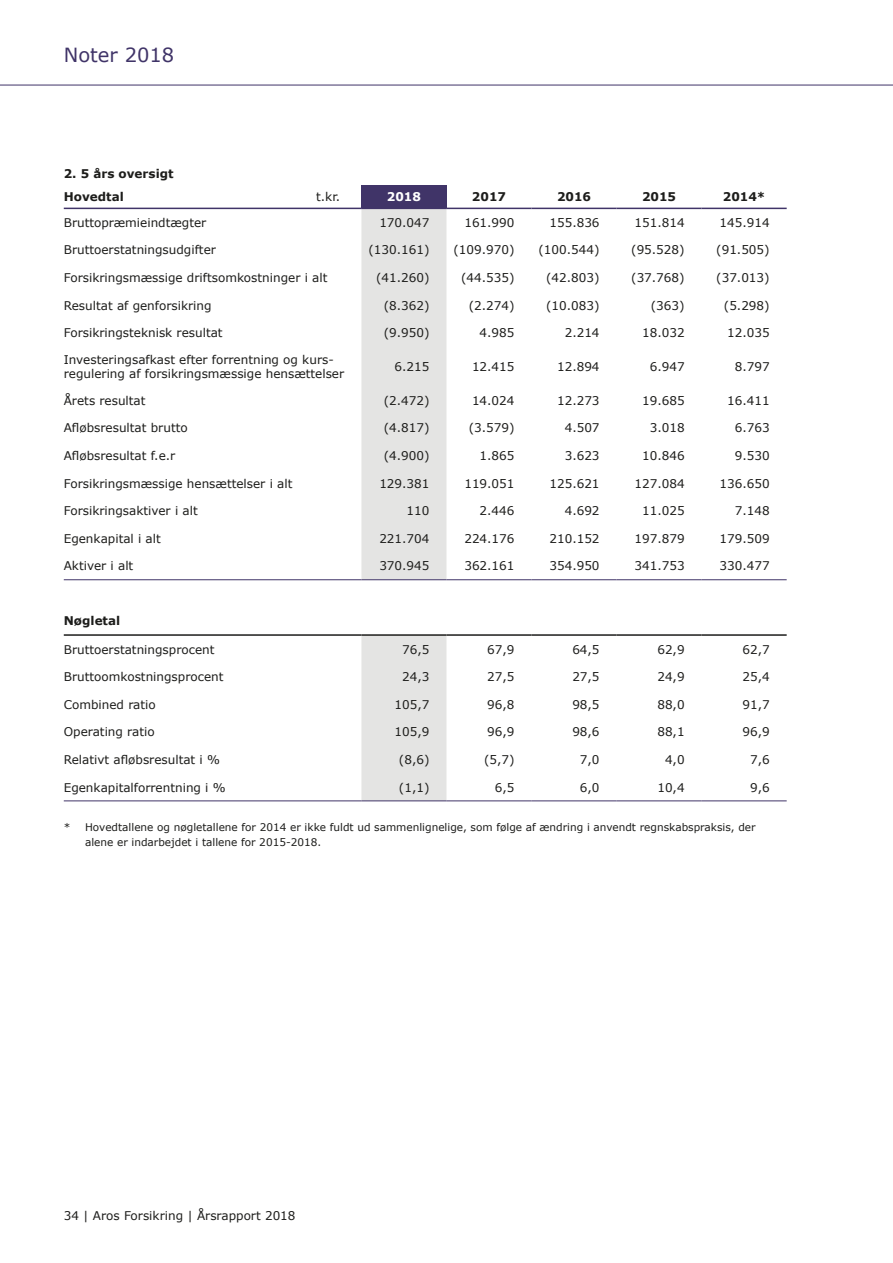
<style>
.page{position:relative;width:893px;height:1263px;background:#fff}
.page>*{position:absolute;margin:0;border:0;box-sizing:border-box;transform-origin:0 0}
.t1{font:19.5px "Verdana";color:#403468}
.t2{font:12px/13.5px "Verdana";color:#1d1d1b}
.t3{font:700 12px/23px "Verdana";color:#1d1d1b}
.t4{font:700 12px "Verdana";color:#fff}
.t5{font:10.5px/15px "Verdana";color:#1d1d1b}
</style>
<div class="page">
<div style="left:361px;top:185px;width:85px;height:23px;background:#403468"></div>
<svg style="left:361px;top:209px;width:85px;height:592px;background:#e6e6e5"></svg>
<hr style="left:64px;top:208px;width:297px;height:1px;background:#403468">
<hr style="left:361px;top:208px;width:85px;height:1px;background:#403468">
<hr style="left:446px;top:208px;width:85px;height:1px;background:#403468">
<hr style="left:531px;top:208px;width:86px;height:1px;background:#403468">
<hr style="left:617px;top:208px;width:85px;height:1px;background:#403468">
<hr style="left:702px;top:208px;width:85px;height:1px;background:#403468">
<hr style="left:64px;top:634px;width:297px;height:2px;background:#1d1d1b">
<hr style="left:361px;top:634px;width:85px;height:2px;background:#1d1d1b">
<hr style="left:446px;top:634px;width:85px;height:2px;background:#1d1d1b">
<hr style="left:531px;top:634px;width:86px;height:2px;background:#1d1d1b">
<hr style="left:617px;top:634px;width:85px;height:2px;background:#1d1d1b">
<hr style="left:702px;top:634px;width:85px;height:2px;background:#1d1d1b">
<hr style="left:64px;top:579px;width:297px;height:1px;background:#403468">
<hr style="left:361px;top:579px;width:85px;height:1px;background:#403468">
<hr style="left:446px;top:579px;width:85px;height:1px;background:#403468">
<hr style="left:531px;top:579px;width:86px;height:1px;background:#403468">
<hr style="left:617px;top:579px;width:85px;height:1px;background:#403468">
<hr style="left:702px;top:579px;width:85px;height:1px;background:#403468">
<hr style="left:64px;top:801px;width:297px;height:1px;background:#403468">
<hr style="left:361px;top:801px;width:85px;height:1px;background:#403468">
<hr style="left:446px;top:801px;width:85px;height:1px;background:#403468">
<hr style="left:531px;top:801px;width:86px;height:1px;background:#403468">
<hr style="left:617px;top:801px;width:85px;height:1px;background:#403468">
<hr style="left:702px;top:801px;width:85px;height:1px;background:#403468">
<hr style="left:0;top:85px;width:893px;height:1px;background:#403468">
<h1 class="t1" style="left:64px;top:43px;width:112px">Noter 2018</h1>
<p class="t3" style="left:64px;top:162px;width:111px">2. 5 års oversigt<br>Hovedtal</p>
<p class="t2" style="left:316px;top:190px;width:25px">t.kr.</p>
<p class="t4" style="left:387px;top:189px;width:36px">2018</p>
<p class="t3" style="left:472px;top:185px;width:36px">2017</p>
<p class="t3" style="left:557px;top:185px;width:36px">2016</p>
<p class="t3" style="left:642px;top:185px;width:36px">2015</p>
<p class="t3" style="left:723px;top:185px;width:44px">2014*</p>
<p class="t2" style="left:64px;top:216px;width:144px">Bruttopræmieindtægter</p>
<p class="t2" style="left:379px;top:216px;width:52px">170.047</p>
<p class="t2" style="left:464px;top:216px;width:52px">161.990</p>
<p class="t2" style="left:549px;top:216px;width:52px">155.836</p>
<p class="t2" style="left:634px;top:216px;width:52px">151.814</p>
<p class="t2" style="left:719px;top:216px;width:52px">145.914</p>
<p class="t2" style="left:64px;top:243px;width:154px">Bruttoerstatningsudgifter</p>
<p class="t2" style="left:368px;top:243px;width:63px">(130.161)</p>
<p class="t2" style="left:453px;top:243px;width:63px">(109.970)</p>
<p class="t2" style="left:538px;top:243px;width:63px">(100.544)</p>
<p class="t2" style="left:631px;top:243px;width:55px">(95.528)</p>
<p class="t2" style="left:716px;top:243px;width:55px">(91.505)</p>
<p class="t2" style="left:64px;top:271px;width:265px">Forsikringsmæssige driftsomkostninger i alt</p>
<p class="t2" style="left:376px;top:271px;width:55px">(41.260)</p>
<p class="t2" style="left:461px;top:271px;width:55px">(44.535)</p>
<p class="t2" style="left:546px;top:271px;width:55px">(42.803)</p>
<p class="t2" style="left:631px;top:271px;width:55px">(37.768)</p>
<p class="t2" style="left:716px;top:271px;width:55px">(37.013)</p>
<p class="t2" style="left:64px;top:299px;width:149px">Resultat af genforsikring</p>
<p class="t2" style="left:384px;top:299px;width:47px">(8.362)</p>
<p class="t2" style="left:469px;top:299px;width:47px">(2.274)</p>
<p class="t2" style="left:546px;top:299px;width:55px">(10.083)</p>
<p class="t2" style="left:651px;top:299px;width:35px">(363)</p>
<p class="t2" style="left:724px;top:299px;width:47px">(5.298)</p>
<p class="t2" style="left:64px;top:326px;width:160px">Forsikringsteknisk resultat</p>
<p class="t2" style="left:384px;top:326px;width:47px">(9.950)</p>
<p class="t2" style="left:480px;top:326px;width:36px">4.985</p>
<p class="t2" style="left:565px;top:326px;width:36px">2.214</p>
<p class="t2" style="left:642px;top:326px;width:44px">18.032</p>
<p class="t2" style="left:727px;top:326px;width:44px">12.035</p>
<p class="t2" style="left:64px;top:353px;width:282px">Investeringsafkast efter forrentning og kurs&shy;regulering af forsikringsmæssige hensættelser</p>
<p class="t2" style="left:395px;top:360px;width:36px">6.215</p>
<p class="t2" style="left:472px;top:360px;width:44px">12.415</p>
<p class="t2" style="left:557px;top:360px;width:44px">12.894</p>
<p class="t2" style="left:650px;top:360px;width:36px">6.947</p>
<p class="t2" style="left:735px;top:360px;width:36px">8.797</p>
<p class="t2" style="left:64px;top:394px;width:83px">Årets resultat</p>
<p class="t2" style="left:384px;top:394px;width:47px">(2.472)</p>
<p class="t2" style="left:472px;top:394px;width:44px">14.024</p>
<p class="t2" style="left:557px;top:394px;width:44px">12.273</p>
<p class="t2" style="left:642px;top:394px;width:44px">19.685</p>
<p class="t2" style="left:727px;top:394px;width:44px">16.411</p>
<p class="t2" style="left:64px;top:421px;width:125px">Afløbsresultat brutto</p>
<p class="t2" style="left:384px;top:421px;width:47px">(4.817)</p>
<p class="t2" style="left:469px;top:421px;width:47px">(3.579)</p>
<p class="t2" style="left:565px;top:421px;width:36px">4.507</p>
<p class="t2" style="left:650px;top:421px;width:36px">3.018</p>
<p class="t2" style="left:735px;top:421px;width:36px">6.763</p>
<p class="t2" style="left:64px;top:449px;width:113px">Afløbsresultat f.e.r</p>
<p class="t2" style="left:384px;top:449px;width:47px">(4.900)</p>
<p class="t2" style="left:480px;top:449px;width:36px">1.865</p>
<p class="t2" style="left:565px;top:449px;width:36px">3.623</p>
<p class="t2" style="left:642px;top:449px;width:44px">10.846</p>
<p class="t2" style="left:735px;top:449px;width:36px">9.530</p>
<p class="t2" style="left:64px;top:477px;width:230px">Forsikringsmæssige hensættelser i alt</p>
<p class="t2" style="left:379px;top:477px;width:52px">129.381</p>
<p class="t2" style="left:464px;top:477px;width:52px">119.051</p>
<p class="t2" style="left:549px;top:477px;width:52px">125.621</p>
<p class="t2" style="left:634px;top:477px;width:52px">127.084</p>
<p class="t2" style="left:719px;top:477px;width:52px">136.650</p>
<p class="t2" style="left:64px;top:504px;width:135px">Forsikringsaktiver i alt</p>
<p class="t2" style="left:407px;top:504px;width:24px">110</p>
<p class="t2" style="left:480px;top:504px;width:36px">2.446</p>
<p class="t2" style="left:565px;top:504px;width:36px">4.692</p>
<p class="t2" style="left:642px;top:504px;width:44px">11.025</p>
<p class="t2" style="left:735px;top:504px;width:36px">7.148</p>
<p class="t2" style="left:64px;top:532px;width:99px">Egenkapital i alt</p>
<p class="t2" style="left:379px;top:532px;width:52px">221.704</p>
<p class="t2" style="left:464px;top:532px;width:52px">224.176</p>
<p class="t2" style="left:549px;top:532px;width:52px">210.152</p>
<p class="t2" style="left:634px;top:532px;width:52px">197.879</p>
<p class="t2" style="left:719px;top:532px;width:52px">179.509</p>
<p class="t2" style="left:64px;top:559px;width:71px">Aktiver i alt</p>
<p class="t2" style="left:379px;top:559px;width:52px">370.945</p>
<p class="t2" style="left:464px;top:559px;width:52px">362.161</p>
<p class="t2" style="left:549px;top:559px;width:52px">354.950</p>
<p class="t2" style="left:634px;top:559px;width:52px">341.753</p>
<p class="t2" style="left:719px;top:559px;width:52px">330.477</p>
<p class="t3" style="left:64px;top:609px;width:58px">Nøgletal</p>
<p class="t2" style="left:64px;top:643px;width:152px">Bruttoerstatningsprocent</p>
<p class="t2" style="left:402px;top:643px;width:29px">76,5</p>
<p class="t2" style="left:487px;top:643px;width:29px">67,9</p>
<p class="t2" style="left:572px;top:643px;width:29px">64,5</p>
<p class="t2" style="left:657px;top:643px;width:29px">62,9</p>
<p class="t2" style="left:742px;top:643px;width:29px">62,7</p>
<p class="t2" style="left:64px;top:670px;width:161px">Bruttoomkostningsprocent</p>
<p class="t2" style="left:402px;top:670px;width:29px">24,3</p>
<p class="t2" style="left:487px;top:670px;width:29px">27,5</p>
<p class="t2" style="left:572px;top:670px;width:29px">27,5</p>
<p class="t2" style="left:657px;top:670px;width:29px">24,9</p>
<p class="t2" style="left:742px;top:670px;width:29px">25,4</p>
<p class="t2" style="left:64px;top:698px;width:93px">Combined ratio</p>
<p class="t2" style="left:395px;top:698px;width:36px">105,7</p>
<p class="t2" style="left:487px;top:698px;width:29px">96,8</p>
<p class="t2" style="left:572px;top:698px;width:29px">98,5</p>
<p class="t2" style="left:657px;top:698px;width:29px">88,0</p>
<p class="t2" style="left:742px;top:698px;width:29px">91,7</p>
<p class="t2" style="left:64px;top:725px;width:92px">Operating ratio</p>
<p class="t2" style="left:395px;top:725px;width:36px">105,9</p>
<p class="t2" style="left:487px;top:725px;width:29px">96,9</p>
<p class="t2" style="left:572px;top:725px;width:29px">98,6</p>
<p class="t2" style="left:657px;top:725px;width:29px">88,1</p>
<p class="t2" style="left:742px;top:725px;width:29px">96,9</p>
<p class="t2" style="left:64px;top:753px;width:158px">Relativt afløbsresultat i %</p>
<p class="t2" style="left:399px;top:753px;width:32px">(8,6)</p>
<p class="t2" style="left:484px;top:753px;width:32px">(5,7)</p>
<p class="t2" style="left:580px;top:753px;width:21px">7,0</p>
<p class="t2" style="left:665px;top:753px;width:21px">4,0</p>
<p class="t2" style="left:750px;top:753px;width:21px">7,6</p>
<p class="t2" style="left:64px;top:780px;width:163px">Egenkapitalforrentning i %</p>
<p class="t2" style="left:399px;top:780px;width:32px">(1,1)</p>
<p class="t2" style="left:495px;top:780px;width:21px">6,5</p>
<p class="t2" style="left:580px;top:780px;width:21px">6,0</p>
<p class="t2" style="left:657px;top:780px;width:29px">10,4</p>
<p class="t2" style="left:750px;top:780px;width:21px">9,6</p>
<p class="t5" style="left:85px;top:819px;width:672px;text-indent:-21px">* Hovedtallene og nøgletallene for 2014 er ikke fuldt ud sammenlignelige, som følge af ændring i anvendt regnskabspraksis, der alene er indarbejdet i tallene for 2015-2018.</p>
<p class="t2" style="left:64px;top:1209px;width:233px">34 | Aros Forsikring | Årsrapport 2018</p>
</div>
